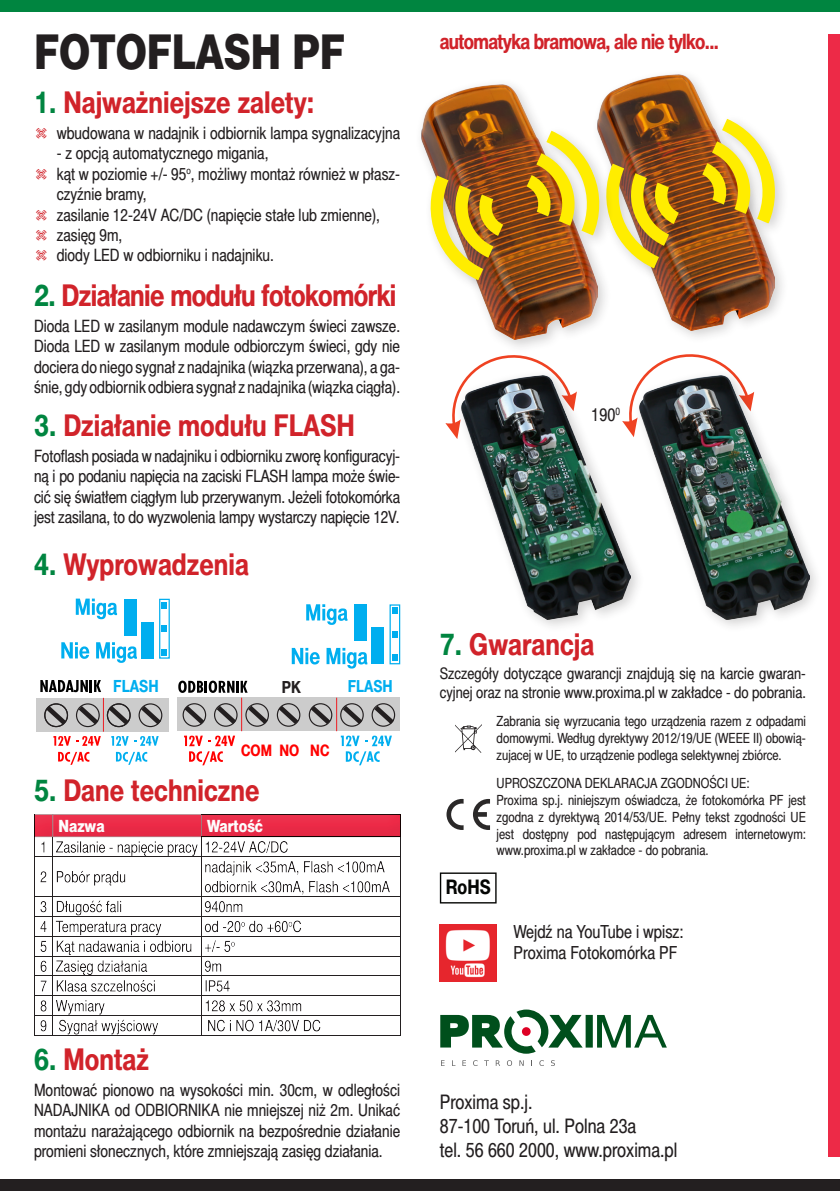
<style>
.page{position:relative;width:840px;height:1191px;background:#fff}
.page>*{position:absolute;margin:0;border:0;box-sizing:border-box;transform-origin:0 0}
.t1{font:48px "Switzer Cnd EFN Heavy";color:#231f20}
.t2{font:700 30px "Switzer Cnd EFN";color:#d1232a}
.t3{font:700 30px "Switzer Cnd EFN";letter-spacing:-.02em;color:#d1232a}
.t4{font:700 21.2px "Switzer Cnd EFN";letter-spacing:-.03em;color:#d1232a}
.t5{font:20px "Switzer Cnd EFN";color:#231f20}
.t6{font:700 20px "Switzer Cnd EFN";color:#040503}
.t7{font:18px/21.6px "Switzer Cnd EFN";color:#231f20}
.t8{font:17px/20.4px "Switzer Cnd EFN";color:#231f20;text-align:justify}
.t9{font:16.8px "Switzer Cnd EFN Heavy";color:#fff}
.t10{font:700 16.8px "Switzer Cnd TTEFN";color:#00aeef}
.t11{font:700 16.6px "Switzer Cnd TTEFN";color:#00aeef}
.t12{font:700 16.6px "Switzer Cnd TTEFN";color:#231f20}
.t13{font:16px/19.2px "Switzer Cnd EFN";color:#231f20}
.t14{font:700 15.8px "Switzer Cnd PSEFN";color:#f00}
.t15{font:14px/16.8px "Switzer Cnd EFN";color:#231f20;text-align:justify}
.s1{color:#008540}
.s2{font-family:"Dingbests";color:#d1232a}
</style>
<div class="page">
<div style="left:0;top:0;width:839px;height:11px;background:#008540"></div>
<div style="left:0;top:1179px;width:839px;height:12px;background:#231f20"></div>
<div style="left:828px;top:34px;width:11px;height:1123px;background:#ed2a47"></div>
<div style="left:31px;top:812px;width:384px;height:230px;background:#231f20;opacity:.75"></div>
<svg style="left:650px;top:354px;width:80px;height:15px"></svg>
<svg style="left:445px;top:355px;width:107px;height:80px"></svg>
<svg style="left:462px;top:1060px;width:4px;height:5px"></svg>
<svg style="left:473px;top:1060px;width:4px;height:6px"></svg>
<svg style="left:495px;top:1060px;width:5px;height:5px"></svg>
<svg style="left:507px;top:1060px;width:5px;height:6px"></svg>
<svg style="left:519px;top:1060px;width:4px;height:5px"></svg>
<svg style="left:539px;top:1060px;width:4px;height:6px"></svg>
<svg style="left:551px;top:1060px;width:3px;height:6px"></svg>
<svg style="left:440px;top:1009px;width:226px;height:44px"></svg>
<svg style="left:521px;top:1027px;width:9px;height:9px"></svg>
<img style="left:421px;top:84px;width:170px;height:256px">
<div style="left:633px;top:369px;width:190px;height:264px;background:#231f20;opacity:.21"></div>
<img style="left:644px;top:375px;width:164px;height:244px">
<div style="left:454px;top:369px;width:190px;height:264px;background:#231f20;opacity:.21"></div>
<img style="left:461px;top:375px;width:169px;height:244px">
<div style="left:591px;top:69px;width:197px;height:275px;background:#231f20;opacity:.21"></div>
<img style="left:597px;top:75px;width:176px;height:255px">
<div style="left:695px;top:113px;width:94px;height:124px;background:#231f20;opacity:.21"></div>
<img style="left:702px;top:119px;width:74px;height:104px">
<div style="left:599px;top:158px;width:93px;height:124px;background:#231f20;opacity:.21"></div>
<div style="left:520px;top:125px;width:94px;height:124px;background:#231f20;opacity:.21"></div>
<img style="left:526px;top:131px;width:152px;height:137px">
<div style="left:423px;top:170px;width:93px;height:124px;background:#231f20;opacity:.21"></div>
<img style="left:428px;top:175px;width:75px;height:105px">
<div style="left:36px;top:697px;width:133px;height:34px;background:#ccc"></div>
<svg style="left:58px;top:752px;width:31px;height:13px"></svg>
<svg style="left:40px;top:680px;width:61px;height:12px"></svg>
<svg style="left:53px;top:736px;width:48px;height:10px"></svg>
<svg style="left:44px;top:701px;width:119px;height:28px"></svg>
<div style="left:107px;top:703px;width:24px;height:24px;border:1px solid #231f20;border-radius:50%"></div>
<svg style="left:116px;top:752px;width:31px;height:13px"></svg>
<svg style="left:111px;top:736px;width:48px;height:10px"></svg>
<hr style="left:103px;top:698px;width:1px;height:33px;background:#ee1d23">
<div style="left:177px;top:697px;width:222px;height:34px;background:#ccc"></div>
<svg style="left:184px;top:735px;width:51px;height:30px"></svg>
<svg style="left:178px;top:680px;width:69px;height:13px"></svg>
<svg style="left:182px;top:701px;width:214px;height:28px"></svg>
<hr style="left:336px;top:697px;width:1px;height:34px;background:#ee1d23">
<hr style="left:241px;top:697px;width:1px;height:34px;background:#ee1d23">
<svg style="left:340px;top:735px;width:51px;height:30px"></svg>
<div style="left:124px;top:599px;width:12px;height:36px;background:#00aeef"></div>
<div style="left:141px;top:621px;width:12px;height:37px;background:#00aeef"></div>
<svg style="left:76px;top:598px;width:41px;height:21px"></svg>
<svg style="left:61px;top:642px;width:28px;height:17px"></svg>
<svg style="left:96px;top:642px;width:41px;height:21px"></svg>
<div style="left:159px;top:599px;width:11px;height:59px;background:#fff;border:1px solid #00aeef"></div>
<svg style="left:161px;top:602px;width:6px;height:6px"></svg>
<div style="left:161px;top:625px;width:6px;height:7px;background:#00aeef"></div>
<svg style="left:161px;top:649px;width:6px;height:6px"></svg>
<div style="left:354px;top:604px;width:12px;height:37px;background:#00aeef"></div>
<div style="left:371px;top:627px;width:12px;height:37px;background:#00aeef"></div>
<svg style="left:306px;top:604px;width:41px;height:21px"></svg>
<svg style="left:291px;top:648px;width:28px;height:16px"></svg>
<svg style="left:326px;top:648px;width:41px;height:20px"></svg>
<div style="left:389px;top:604px;width:11px;height:60px;background:#fff;border:1px solid #00aeef"></div>
<svg style="left:392px;top:608px;width:5px;height:6px"></svg>
<svg style="left:392px;top:631px;width:5px;height:6px"></svg>
<svg style="left:392px;top:654px;width:5px;height:7px"></svg>
<img style="left:439px;top:925px;width:57px;height:56px">
<svg style="left:473px;top:799px;width:16px;height:31px"></svg>
<svg style="left:446px;top:799px;width:17px;height:31px"></svg>
<svg style="left:455px;top:724px;width:26px;height:29px"></svg>
<svg style="left:439px;top:872px;width:57px;height:31px"></svg>
<p class="t1" style="left:34px;top:24px;width:312px">FOTOFLASH PF</p>
<p class="t2" style="left:34px;top:85px;width:281px"><span class="s1">1.</span> Najważniejsze zalety:</p>
<p class="t8" style="left:34px;top:123px;width:367px"><span class="s2">t</span> wbudowana w nadajnik i odbiornik lampa sygnalizacyjna</p>
<p class="t8" style="left:57px;top:143px;width:213px">- z opcją automatycznego migania,</p>
<p class="t8" style="left:57px;top:163px;width:344px;text-indent:-23px"><span class="s2">t</span> kąt w poziomie +/- 95<sup>o</sup>, możliwy montaż również w płasz&shy;czyźnie bramy,</p>
<p class="t8" style="left:34px;top:204px;width:347px"><span class="s2">t</span> zasilanie 12-24V AC/DC (napięcie stałe lub zmienne),</p>
<p class="t8" style="left:34px;top:225px;width:90px"><span class="s2">t</span> zasięg 9m,</p>
<p class="t8" style="left:34px;top:245px;width:241px"><span class="s2">t</span> diody LED w odbiorniku i nadajniku.</p>
<p class="t3" style="left:34px;top:277px;width:364px"><span class="s1">2.</span> Działanie modułu fotokomórki</p>
<p class="t8" style="left:34px;top:315px;width:367px">Dioda LED w zasilanym module nadawczym świeci zawsze.<br>Dioda LED w zasilanym module odbiorczym świeci, gdy nie dociera do niego sygnał z nadajnika (wiązka przerwana), a ga&shy;śnie, gdy odbiornik odbiera sygnał z nadajnika (wiązka ciągła).</p>
<p class="t2" style="left:34px;top:407px;width:322px"><span class="s1">3.</span> Działanie modułu FLASH</p>
<p class="t8" style="left:34px;top:445px;width:367px">Fotoflash posiada w nadajniku i odbiorniku zworę konfiguracyj&shy;ną i po podaniu napięcia na zaciski FLASH lampa może świe&shy;cić się światłem ciągłym lub przerywanym. Jeżeli fotokomórka jest zasilana, to do wyzwolenia lampy wystarczy napięcie 12V.</p>
<p class="t2" style="left:34px;top:547px;width:216px"><span class="s1">4.</span> Wyprowadzenia</p>
<p class="t10" style="left:113px;top:676px;width:47px">FLASH</p>
<p class="t12" style="left:281px;top:677px;width:21px">PK</p>
<p class="t11" style="left:347px;top:676px;width:46px">FLASH</p>
<p class="t14" style="left:241px;top:741px;width:90px">COM NO NC</p>
<p class="t2" style="left:34px;top:772px;width:227px"><span class="s1">5.</span> Dane techniczne</p>
<p class="t9" style="left:58px;top:816px;width:48px">Nazwa</p>
<p class="t9" style="left:207px;top:816px;width:58px">Wartość</p>
<p class="t2" style="left:34px;top:1042px;width:116px"><span class="s1">6.</span> Montaż</p>
<p class="t8" style="left:34px;top:1079px;width:367px">Montować pionowo na wysokości min. 30cm, w odległości NADAJNIKA od ODBIORNIKA nie mniejszej niż 2m. Unikać montażu narażającego odbiornik na bezpośrednie działanie promieni słonecznych, które zmniejszają zasięg działania.</p>
<p class="t4" style="left:439px;top:29px;width:280px">automatyka bramowa, ale nie tylko...</p>
<p class="t7" style="left:591px;top:403px;width:30px">190<sup>0</sup></p>
<p class="t2" style="left:439px;top:626px;width:156px"><span class="s1">7.</span> Gwarancja</p>
<p class="t13" style="left:439px;top:663px;width:367px">Szczegóły dotyczące gwarancji znajdują się na karcie gwaran&shy;cyjnej oraz na stronie www.proxima.pl w zakładce - do pobrania.</p>
<p class="t15" style="left:496px;top:713px;width:310px">Zabrania się wyrzucania tego urządzenia razem z odpadami domowymi. Według dyrektywy 2012/19/UE (WEEE II) obowią&shy;zujacej w UE, to urządzenie podlega selektywnej zbiórce.</p>
<p class="t15" style="left:496px;top:774px;width:254px">UPROSZCZONA DEKLARACJA ZGODNOŚCI UE:</p>
<p class="t15" style="left:496px;top:791px;width:311px">Proxima sp.j. niniejszym oświadcza, że fotokomórka PF jest zgodna z dyrektywą 2014/53/UE. Pełny tekst zgodności UE jest dostępny pod następującym adresem internetowym: www.proxima.pl w zakładce - do pobrania.</p>
<p class="t6" style="left:445px;top:875px;width:46px">RoHS</p>
<p class="t7" style="left:513px;top:920px;width:171px">Wejdź na YouTube i wpisz:<br>Proxima Fotokomórka PF</p>
<p class="t5" style="left:439px;top:1090px;width:94px">Proxima sp.j.</p>
<p class="t5" style="left:439px;top:1114px;width:198px">87-100 Toruń, ul. Polna 23a</p>
<p class="t5" style="left:439px;top:1138px;width:239px">tel. 56 660 2000, www.proxima.pl</p>
</div>
